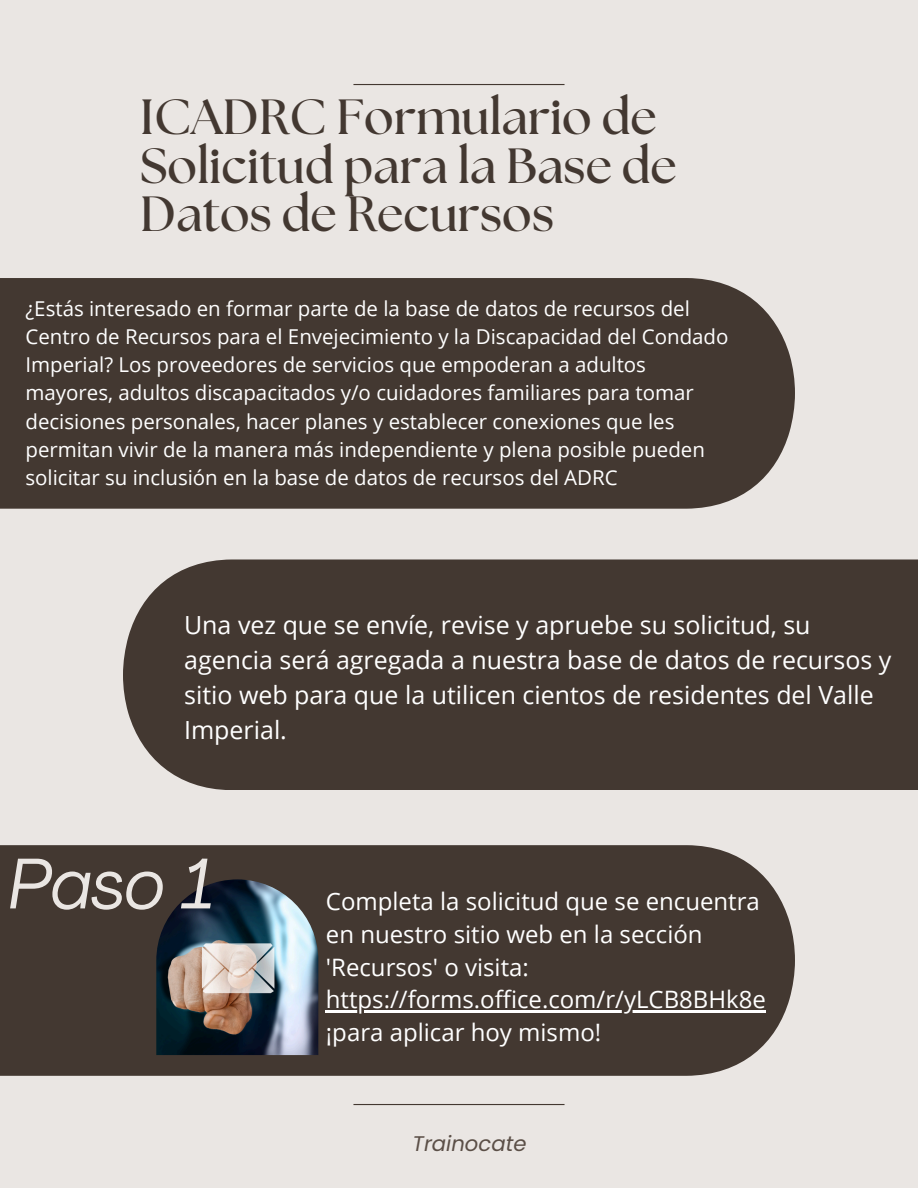
<style>
.page{position:relative;width:918px;height:1188px;background:#eae6e3}
.page>*{position:absolute;margin:0;border:0;box-sizing:border-box;transform-origin:0 0}
.t1{font:italic 70.5px "Agrandir";color:#eae6e3}
.t2{font:700 49.35px/48.8px "The Seasons";color:#433831}
.t3{font:25.05px/34.8px "Open Sans";color:#fff}
.t4{font:24px/32.7px "Open Sans";color:#fff}
.t5{font:italic 21.15px "Poppins";color:#5b4f47}
.t6{font:20.55px/28.2px "Open Sans";color:#fff}
</style>
<div class="page">
<div style="left:0;top:278px;width:795px;height:231px;background:#433831"></div>
<div style="left:123px;top:559px;width:795px;height:231px;background:#433831"></div>
<div style="left:0;top:845px;width:795px;height:231px;background:#433831"></div>
<img style="left:156px;top:879px;width:162px;height:176px">
<hr style="left:353px;top:84px;width:212px;height:1px;background:#433831">
<hr style="left:353px;top:1104px;width:212px;height:1px;background:#433831">
<hr style="left:326px;top:1011px;width:440px;height:2px;background:#fff">
<h2 class="t2" style="left:140px;top:95px;width:538px">ICADRC Formulario de<br>Solicitud para la Base de<br>Datos de Recursos</h2>
<p class="t6" style="left:26px;top:294px;width:705px">¿Estás interesado en formar parte de la base de datos de recursos del Centro de Recursos para el Envejecimiento y la Discapacidad del Condado Imperial? Los proveedores de servicios que empoderan a adultos mayores, adultos discapacitados y/o cuidadores familiares para tomar decisiones personales, hacer planes y establecer conexiones que les permitan vivir de la manera más independiente y plena posible pueden solicitar su inclusión en la base de datos de recursos del ADRC</p>
<p class="t3" style="left:184px;top:607px;width:709px">Una vez que se envíe, revise y apruebe su solicitud, su agencia será agregada a nuestra base de datos de recursos y sitio web para que la utilicen cientos de residentes del Valle Imperial.</p>
<h3 class="t1" style="left:9px;top:856px;width:206px">Paso 1</h3>
<h3 class="t4" style="left:326px;top:885px;width:435px">Completa la solicitud que se encuentra en nuestro sitio web en la sección 'Recursos' o visita:</h3>
<p class="t4" style="left:326px;top:983px;width:442px">https://forms.office.com/r/yLCB8BHk8e ¡para aplicar hoy mismo!</p>
<h1 class="t5" style="left:413px;top:1128px;width:115px">Trainocate</h1>
</div>
